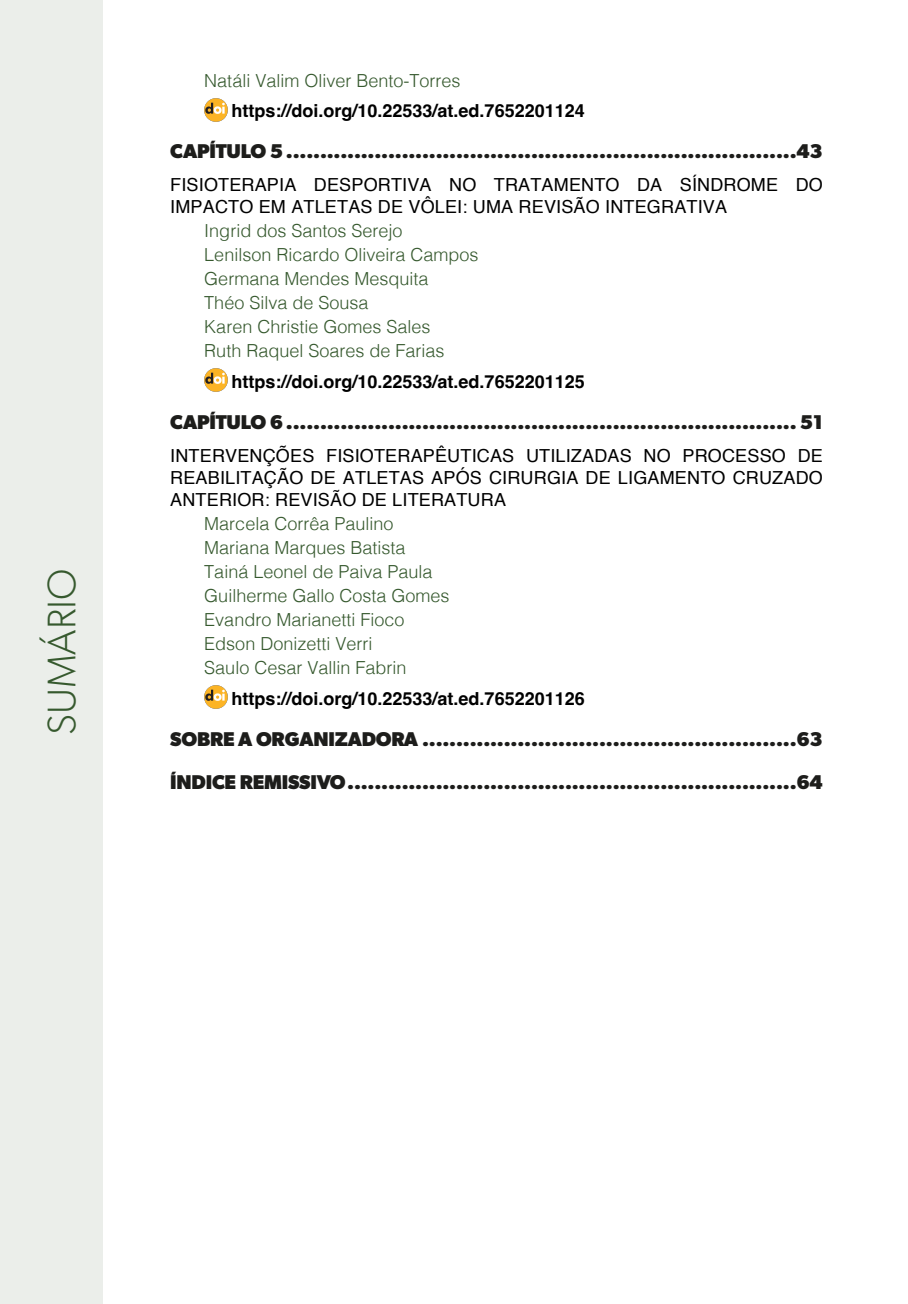
<style>
.page{position:relative;width:908px;height:1304px;background:#fff}
.page>*{position:absolute;margin:0;border:0;box-sizing:border-box;transform-origin:0 0}
.t1{font:300 40px "Gibson";color:#36592e}
.t2{font:700 20px/43px "Gibson";letter-spacing:-.01em;color:#1d1d1b}
.t3{font:300 18px/24px "Helvetica";color:#36592e}
.t4{font:18px/22px "Helvetica";letter-spacing:.01em;color:#000}
.t5{font:700 18px "Helvetica";color:#000}
</style>
<div class="page">
<div style="left:0;top:0;width:103px;height:1304px;background:#ebeeea"></div>
<img style="left:204px;top:98px;width:23px;height:23px">
<img style="left:204px;top:369px;width:23px;height:23px">
<img style="left:204px;top:686px;width:23px;height:23px">
<h1 class="t1" style="left:37px;top:735px;width:167px;rotate:-90deg">SUMÁRIO</h1>
<p class="t3" style="left:204px;top:67px;width:258px">Natáli Valim Oliver Bento-Torres</p>
<p class="t5" style="left:231px;top:100px;width:355px">https://doi.org/10.22533/at.ed.7652201124</p>
<p class="t2" style="left:170px;top:129px;width:653px">CAPÍTULO 5 ...........................................................................43</p>
<p class="t4" style="left:170px;top:175px;width:653px">FISIOTERAPIA DESPORTIVA NO TRATAMENTO DA SÍNDROME DO<br>IMPACTO EM ATLETAS DE VÔLEI: UMA REVISÃO INTEGRATIVA</p>
<p class="t3" style="left:204px;top:218px;width:276px">Ingrid dos Santos Serejo<br>Lenilson Ricardo Oliveira Campos<br>Germana Mendes Mesquita<br>Théo Silva de Sousa<br>Karen Christie Gomes Sales<br>Ruth Raquel Soares de Farias</p>
<p class="t5" style="left:231px;top:370px;width:355px">https://doi.org/10.22533/at.ed.7652201125</p>
<p class="t2" style="left:170px;top:400px;width:653px">CAPÍTULO 6 ........................................................................... 51</p>
<p class="t4" style="left:170px;top:445px;width:653px;text-align:justify">INTERVENÇÕES FISIOTERAPÊUTICAS UTILIZADAS NO PROCESSO DE REABILITAÇÃO DE ATLETAS APÓS CIRURGIA DE LIGAMENTO CRUZADO ANTERIOR: REVISÃO DE LITERATURA</p>
<p class="t3" style="left:204px;top:510px;width:247px">Marcela Corrêa Paulino<br>Mariana Marques Batista<br>Tainá Leonel de Paiva Paula<br>Guilherme Gallo Costa Gomes<br>Evandro Marianetti Fioco<br>Edson Donizetti Verri<br>Saulo Cesar Vallin Fabrin</p>
<p class="t5" style="left:231px;top:687px;width:355px">https://doi.org/10.22533/at.ed.7652201126</p>
<p class="t2" style="left:170px;top:717px;width:653px">SOBRE A ORGANIZADORA .......................................................63<br>ÍNDICE REMISSIVO..................................................................64</p>
</div>
